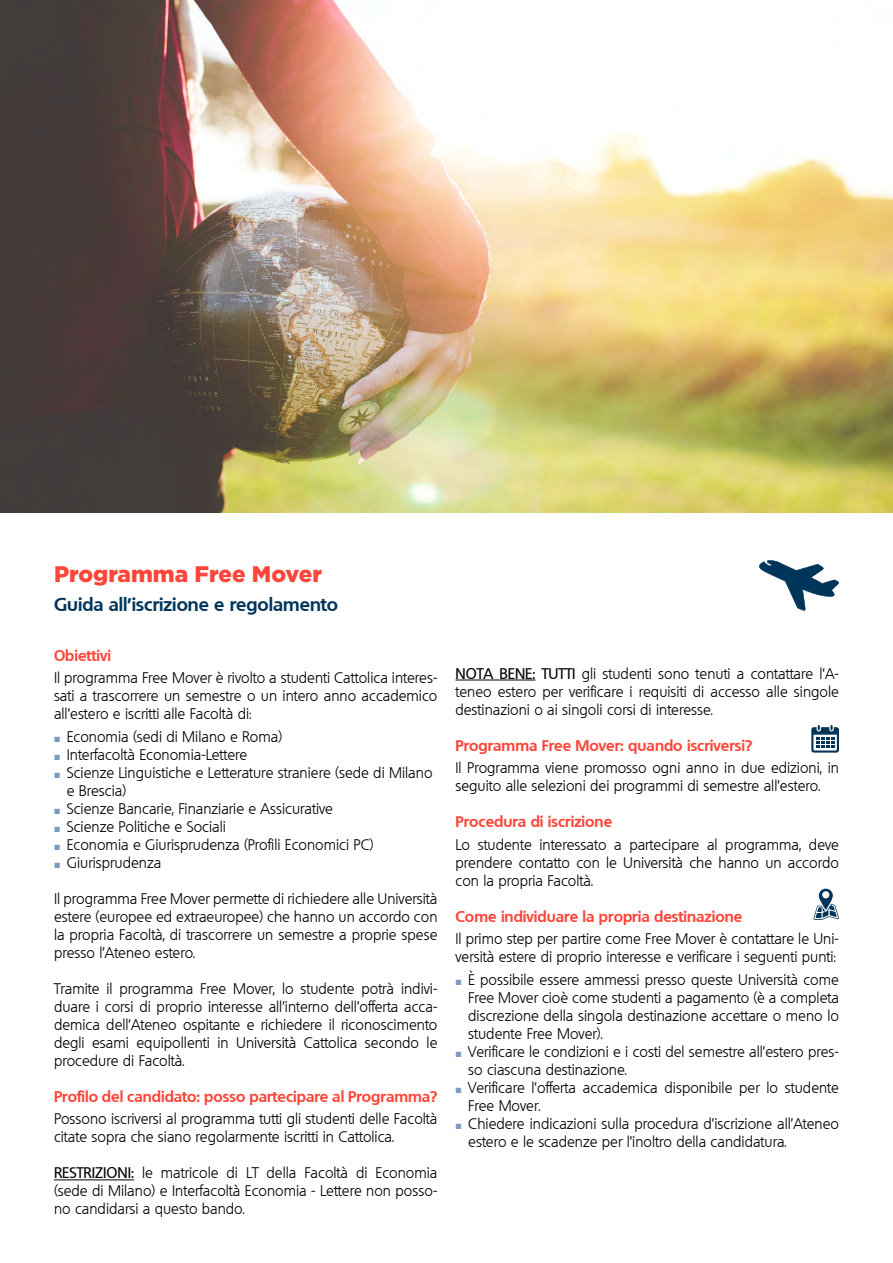
<style>
.page{position:relative;width:893px;height:1263px;background:#fff}
.page>*{position:absolute;margin:0;border:0;box-sizing:border-box;transform-origin:0 0}
.t1{font:900 22.5px "Gotham";color:#fd4539}
.t2{font:700 18px "Quebec";color:#00355a}
.t3{font:300 15px/18px "Quebec";color:#000;text-align:justify}
.t4{font:700 15px "Quebec";color:#fd4539}
.s1{font-weight:500}
</style>
<div class="page">
<hr style="left:54px;top:1179px;width:80px;height:1px;background:#000">
<hr style="left:455px;top:680px;width:80px;height:1px;background:#000">
<img style="left:0;top:0;width:893px;height:512px">
<svg style="left:759px;top:560px;width:80px;height:51px"></svg>
<svg style="left:813px;top:889px;width:26px;height:31px"></svg>
<svg style="left:811px;top:725px;width:28px;height:28px"></svg>
<h1 class="t1" style="left:54px;top:559px;width:270px">Programma Free Mover</h1>
<p class="t2" style="left:54px;top:592px;width:286px">Guida all’iscrizione e regolamento</p>
<p class="t4" style="left:54px;top:645px;width:59px">Obiettivi</p>
<p class="t3" style="left:54px;top:669px;width:385px">Il programma Free Mover è rivolto a studenti Cattolica interes&shy;sati a trascorrere un semestre o un intero anno accademico all’estero e iscritti alle Facoltà di:</p>
<p class="t3" style="left:67px;top:727px;width:367px;text-align:left">Economia (sedi di Milano e Roma)<br>Interfacoltà Economia-Lettere<br>Scienze Linguistiche e Letterature straniere (sede di Milano e Brescia)<br>Scienze Bancarie, Finanziarie e Assicurative<br>Scienze Politiche e Sociali<br>Economia e Giurisprudenza (Profili Economici PC)<br>Giurisprudenza</p>
<p class="t3" style="left:54px;top:889px;width:385px">Il programma Free Mover permette di richiedere alle Università estere (europee ed extraeuropee) che hanno un accordo con la propria Facoltà, di trascorrere un semestre a proprie spese presso l’Ateneo estero.</p>
<p class="t3" style="left:54px;top:979px;width:385px">Tramite il programma Free Mover, lo studente potrà indivi&shy;duare i corsi di proprio interesse all’interno dell’offerta acca&shy;demica dell’Ateneo ospitante e richiedere il riconoscimento degli esami equipollenti in Università Cattolica secondo le procedure di Facoltà.</p>
<p class="t4" style="left:54px;top:1086px;width:385px">Profilo del candidato: posso partecipare al Programma?</p>
<p class="t3" style="left:54px;top:1110px;width:385px">Possono iscriversi al programma tutti gli studenti delle Facoltà citate sopra che siano regolarmente iscritti in Cattolica.</p>
<p class="t3" style="left:54px;top:1164px;width:385px"><span class="s1">RESTRIZIONI:</span> le matricole di LT della Facoltà di Economia (sede di Milano) e Interfacoltà Economia - Lettere non posso&shy;no candidarsi a questo bando.</p>
<p class="t3" style="left:455px;top:664px;width:385px"><span class="s1">NOTA BENE: TUTTI</span> gli studenti sono tenuti a contattare l‘A&shy;teneo estero per verificare i requisiti di accesso alle singole destinazioni o ai singoli corsi di interesse.</p>
<p class="t4" style="left:455px;top:735px;width:298px">Programma Free Mover: quando iscriversi?</p>
<p class="t3" style="left:455px;top:759px;width:385px">Il Programma viene promosso ogni anno in due edizioni, in seguito alle selezioni dei programmi di semestre all’estero.</p>
<p class="t4" style="left:455px;top:812px;width:158px">Procedura di iscrizione</p>
<p class="t3" style="left:455px;top:835px;width:385px">Lo studente interessato a partecipare al programma, deve prendere contatto con le Università che hanno un accordo con la propria Facoltà.</p>
<p class="t4" style="left:455px;top:906px;width:288px">Come individuare la propria destinazione</p>
<p class="t3" style="left:455px;top:930px;width:385px">Il primo step per partire come Free Mover è contattare le Uni&shy;versità estere di proprio interesse e verificare i seguenti punti:</p>
<p class="t3" style="left:468px;top:970px;width:372px;text-align:left">È possibile essere ammessi presso queste Università come Free Mover cioè come studenti a pagamento (è a completa discrezione della singola destinazione accettare o meno lo studente Free Mover).<br>Verificare le condizioni e i costi del semestre all’estero pres&shy;so ciascuna destinazione.<br>Verificare l’offerta accademica disponibile per lo studente Free Mover.<br>Chiedere indicazioni sulla procedura d’iscrizione all’Ateneo estero e le scadenze per l’inoltro della candidatura.</p>
</div>
